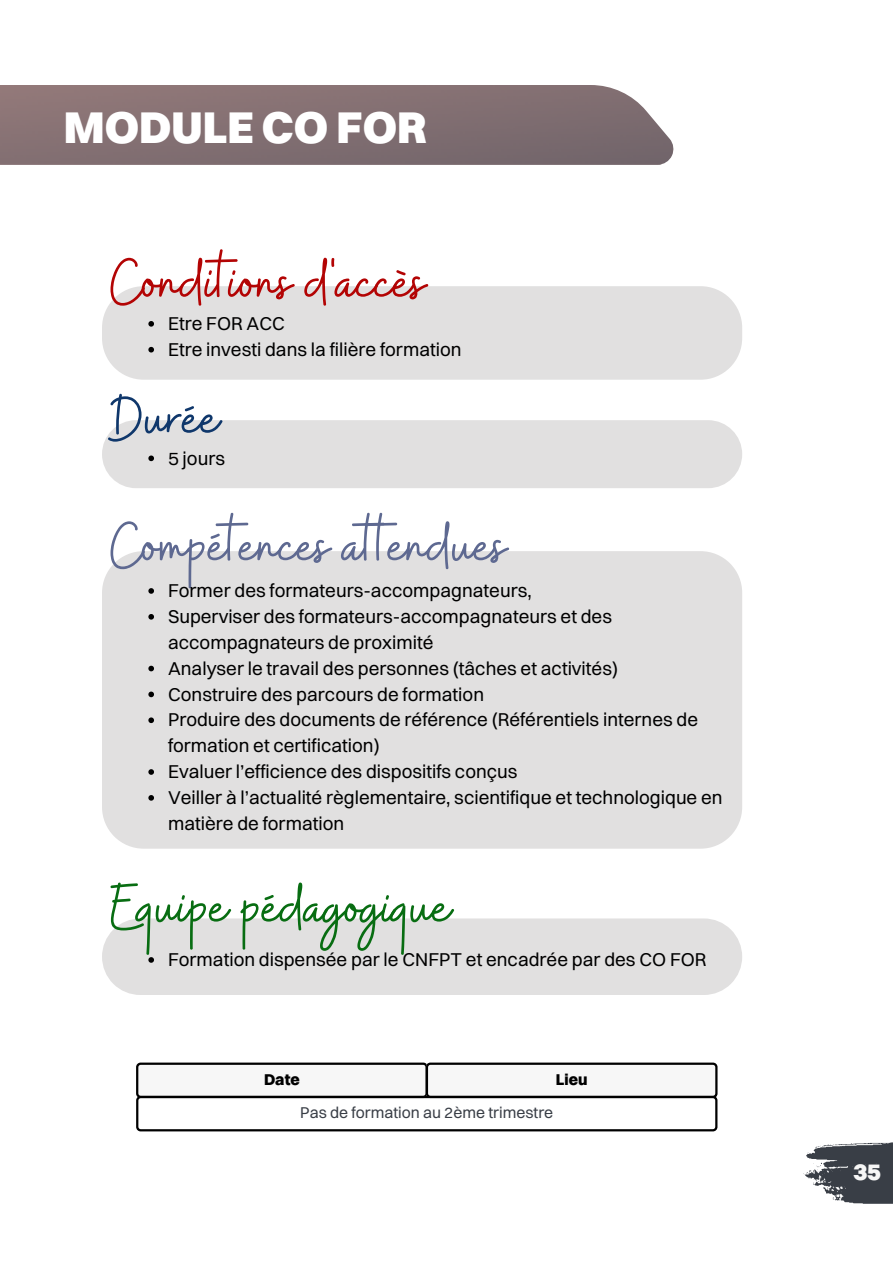
<style>
.page{position:relative;width:893px;height:1264px;background:#fff}
.page>*{position:absolute;margin:0;border:0;box-sizing:border-box;transform-origin:0 0}
.t1{font:66.6px "Buffalo";color:#5e6991}
.t2{font:66.6px "Buffalo";color:#b30404}
.t3{font:66.6px "Buffalo";color:#086d12}
.t4{font:66.6px "Buffalo";color:#0f376b}
.t5{font:900 45px "Switzer";color:#fff}
.t6{font:900 24px "Switzer";color:#f6f6f6}
.t7{font:18.75px/25.8px "Switzer";color:#000}
.t8{font:15.75px "Switzer";color:#393e46}
.t9{font:800 15.75px "Switzer";color:#000}
</style>
<div class="page">
<svg style="left:803px;top:1142px;width:89px;height:62px"></svg>
<svg style="left:0;top:85px;width:674px;height:80px;background:#867376"></svg>
<div style="left:102px;top:286px;width:640px;height:94px;background:#e1e0e0"></div>
<svg style="left:148px;top:321px;width:6px;height:5px"></svg>
<svg style="left:148px;top:347px;width:6px;height:5px"></svg>
<div style="left:102px;top:420px;width:640px;height:68px;background:#e1e0e0;border-radius:34px"></div>
<svg style="left:148px;top:455px;width:6px;height:6px"></svg>
<div style="left:102px;top:918px;width:640px;height:76px;background:#e1e0e0"></div>
<svg style="left:148px;top:957px;width:6px;height:5px"></svg>
<div style="left:102px;top:551px;width:640px;height:297px;background:#e1e0e0"></div>
<svg style="left:148px;top:588px;width:6px;height:5px"></svg>
<svg style="left:148px;top:614px;width:6px;height:5px"></svg>
<svg style="left:148px;top:665px;width:6px;height:6px"></svg>
<svg style="left:148px;top:691px;width:6px;height:6px"></svg>
<svg style="left:148px;top:717px;width:6px;height:6px"></svg>
<svg style="left:148px;top:769px;width:6px;height:5px"></svg>
<svg style="left:148px;top:795px;width:6px;height:5px"></svg>
<svg style="left:136px;top:1062px;width:581px;height:69px"></svg>
<p class="t5" style="left:64px;top:99px;width:365px">MODULE CO FOR</p>
<p class="t2" style="left:110px;top:239px;width:316px">Conditions d'accès</p>
<p class="t7" style="left:168px;top:310px;width:118px">Etre FOR ACC</p>
<p class="t7" style="left:168px;top:336px;width:295px">Etre investi dans la filière formation</p>
<p class="t4" style="left:110px;top:375px;width:110px">Durée</p>
<p class="t7" style="left:168px;top:445px;width:58px">5 jours</p>
<p class="t1" style="left:110px;top:502px;width:397px">Compétences at endues</p>
<p class="t7" style="left:168px;top:577px;width:365px">Former des formateurs-accompagnateurs,</p>
<p class="t7" style="left:168px;top:603px;width:445px">Superviser des formateurs-accompagnateurs et des accompagnateurs de proximité</p>
<p class="t7" style="left:168px;top:655px;width:451px">Analyser le travail des personnes (tâches et activités)</p>
<p class="t7" style="left:168px;top:681px;width:317px">Construire des parcours de formation</p>
<p class="t7" style="left:168px;top:706px;width:531px">Produire des documents de référence (Référentiels internes de formation et certification)</p>
<p class="t7" style="left:168px;top:758px;width:351px">Evaluer l’efficience des dispositifs conçus</p>
<p class="t7" style="left:168px;top:784px;width:556px">Veiller à l’actualité règlementaire, scientifique et technologique en matière de formation</p>
<p class="t3" style="left:110px;top:863px;width:342px">Equipe pédagogique</p>
<p class="t7" style="left:168px;top:946px;width:540px">Formation dispensée par le CNFPT et encadrée par des CO FOR</p>
<p class="t9" style="left:264px;top:1069px;width:37px">Date</p>
<p class="t9" style="left:556px;top:1069px;width:33px">Lieu</p>
<p class="t8" style="left:300px;top:1102px;width:254px">Pas de formation au 2ème trimestre</p>
<p class="t6" style="left:853px;top:1156px;width:29px">35</p>
</div>
